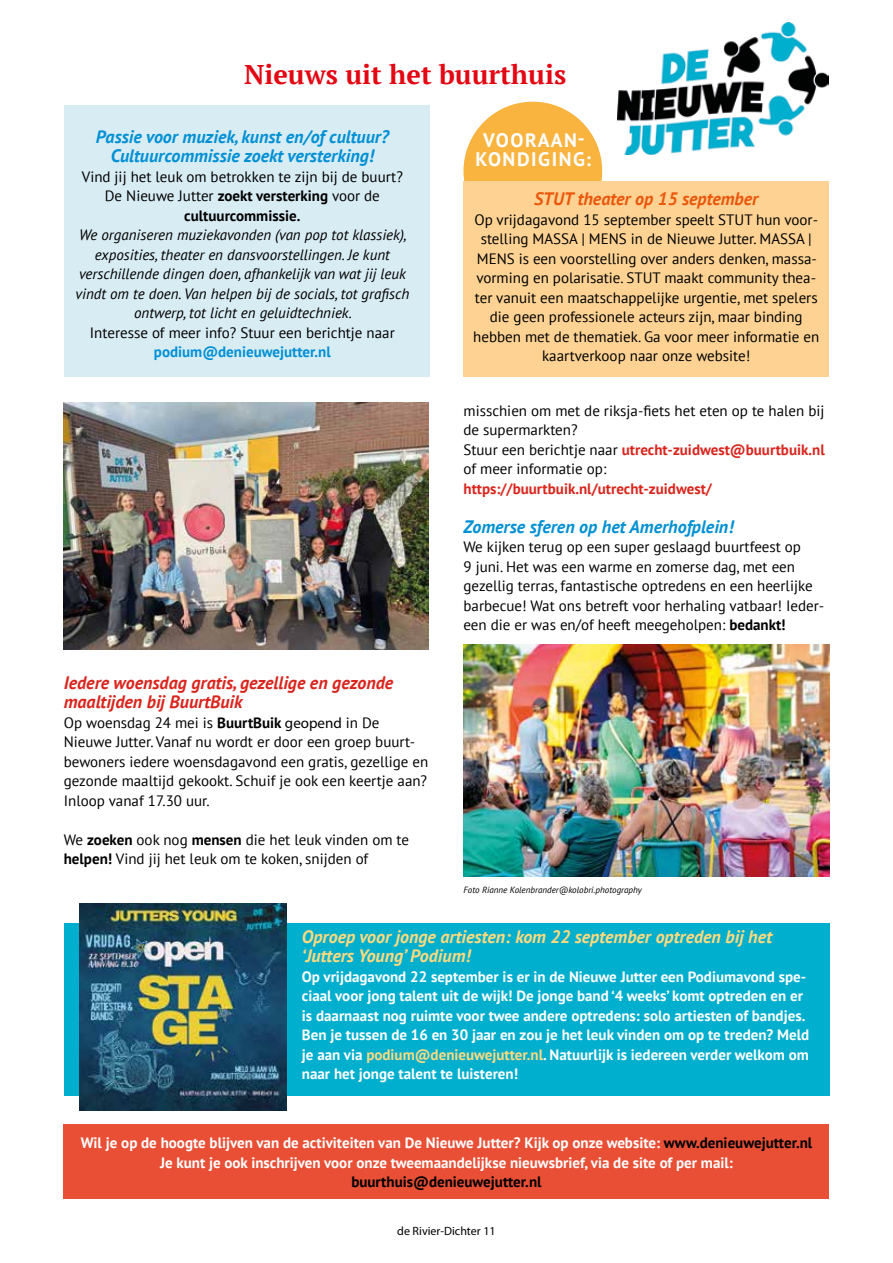
<style>
.page{position:relative;width:893px;height:1263px;background:#fff}
.page>*{position:absolute;margin:0;border:0;box-sizing:border-box;transform-origin:0 0}
.t1{font:700 27px "PT Serif";color:#e30613}
.t2{font:700 19.5px/19.5px "PT Sans";letter-spacing:.08em;color:#fff;text-align:center}
.t3{font:italic 700 18px/19.5px "PT Sans";color:#0090d4;text-align:center}
.t4{font:italic 700 18px/19.5px "PT Sans";color:#feda7f}
.t5{font:italic 700 18px/19.5px "PT Sans";color:#da251d}
.t6{font:italic 700 18px "PT Sans";color:#ea580c}
.t7{font:15px/19.5px "PT Sans";color:#000}
.t8{font:700 15px/19.5px "PT Sans";color:#fff;text-align:center}
.t9{font:italic 15px/19.5px "PT Sans";color:#000;text-align:center}
.t10{font:700 15px "PT Sans";color:#da251d}
.t11{font:700 15px "PT Sans";color:#000}
.t12{font:700 15px "PT Sans";color:#0090d4}
.t13{font:12px "Myriad Pro";color:#000}
.t14{font:italic 9px "PT Sans";color:#000}
.s1{font-weight:700}
.s2{font-family:"Myriad Pro"}
.s3{font-weight:700;color:#da251d}
.s4{color:#feda7f}
.s5{color:#000}
</style>
<div class="page">
<div style="left:463px;top:102px;width:139px;height:138px;background:#f9b33f;border-radius:50%"></div>
<div style="left:64px;top:105px;width:365px;height:272px;background:#d8ecf4"></div>
<div style="left:463px;top:182px;width:366px;height:195px;background:#fdd293"></div>
<div style="left:64px;top:923px;width:765px;height:172px;background:#00aece"></div>
<div style="left:64px;top:1124px;width:765px;height:75px;background:#e94f35"></div>
<img style="left:618px;top:22px;width:211px;height:133px">
<img style="left:79px;top:903px;width:207px;height:208px">
<img style="left:64px;top:403px;width:364px;height:247px">
<img style="left:463px;top:644px;width:366px;height:233px">
<h1 class="t1" style="left:244px;top:57px;width:324px">Nieuws uit het buurthuis</h1>
<p class="t3" style="left:96px;top:127px;width:295px">Passie voor muziek, kunst en/of cultuur?<br>Cultuurcommissie zoekt versterking!</p>
<p class="t7" style="left:82px;top:167px;width:323px;text-align:center">Vind jij het leuk om betrokken te zijn bij de buurt?<br>De Nieuwe Jutter <span class="s1">zoekt versterking</span> voor de <span class="s1">cultuurcommissie.</span></p>
<p class="t9" style="left:75px;top:225px;width:335px">We organiseren muziekavonden (van pop tot klassiek), exposities, theater en dansvoorstellingen. Je kunt verschillende dingen doen, afhankelijk van wat jij leuk vindt om te doen. Van helpen bij de socials, tot grafisch ontwerp, tot licht en geluidtechniek.</p>
<p class="t7" style="left:90px;top:323px;width:306px">Interesse of meer info? Stuur een berichtje naar</p>
<p class="t12" style="left:154px;top:342px;width:178px">podium@denieuwejutter.nl</p>
<p class="t5" style="left:64px;top:673px;width:331px">Iedere woensdag gratis, gezellige en gezonde maaltijden bij BuurtBuik</p>
<p class="t7" style="left:64px;top:713px;width:366px">Op woensdag 24 mei is <span class="s1">BuurtBuik</span> <span class="s2">geopend</span> in De Nieuwe Jutter. Vanaf nu wordt er door een groep buurt&shy;bewoners iedere woensdagavond een gratis, gezellige en gezonde maaltijd gekookt. Schuif je ook een keertje aan?<br>Inloop vanaf 17.30 uur.</p>
<p class="t7" style="left:64px;top:830px;width:347px">We <span class="s1">zoeken</span> ook nog <span class="s1">mensen</span> die het leuk vinden om te <span class="s1">helpen!</span> Vind jij het leuk om te koken, snijden of</p>
<h2 class="t2" style="left:475px;top:130px;width:117px">VOORAAN-<br>KONDIGING:</h2>
<p class="t6" style="left:534px;top:187px;width:226px">STUT theater op 15 september</p>
<p class="t7" style="left:473px;top:209px;width:348px;text-align:center">Op vrijdagavond 15 september speelt STUT hun voor&shy;stelling MASSA | MENS in de Nieuwe Jutter. MASSA | MENS is een voorstelling over anders denken, massa&shy;vorming en polarisatie. STUT maakt community thea&shy;ter vanuit een maatschappelijke urgentie, met spelers die geen professionele acteurs zijn, maar binding hebben met de thematiek. Ga voor meer informatie en kaartverkoop naar onze website!</p>
<p class="t7" style="left:463px;top:401px;width:363px">misschien om met de riksja-fiets het eten op te halen bij de supermarkten?<br>Stuur een berichtje naar <span class="s3">utrecht-zuidwest@buurtbuik.nl </span>of meer informatie op:</p>
<p class="t10" style="left:463px;top:479px;width:250px">https://buurtbuik.nl/utrecht-zuidwest/</p>
<p class="t3" style="left:463px;top:517px;width:271px">Zomerse sferen op het Amerhofplein!</p>
<p class="t7" style="left:463px;top:537px;width:362px">We kijken terug op een super geslaagd buurtfeest op<br>9 juni. Het was een warme en zomerse dag, met een gezellig terras, fantastische optredens en een heerlijke barbecue! Wat ons betreft voor herhaling vatbaar! Ieder&shy;een die er was en/of heeft meegeholpen: <span class="s1">bedankt!</span></p>
<p class="t14" style="left:463px;top:884px;width:180px">Foto Rianne Kolenbrander@kolobri.photography</p>
<p class="t4" style="left:302px;top:926px;width:472px">Oproep voor jonge artiesten: kom 22 september optreden bij het ‘Jutters Young’ Podium!</p>
<p class="t8" style="left:302px;top:966px;width:509px;text-align:left">Op vrijdagavond 22 september is er in de Nieuwe Jutter een Podiumavond spe&shy;ciaal voor jong talent uit de wijk! De jonge band ‘4 weeks’ komt optreden en er is daarnaast nog ruimte voor twee andere optredens: solo artiesten of bandjes.<br>Ben je tussen de 16 en 30 jaar en zou je het leuk vinden om op te treden? Meld je aan via <span class="s4">podium@denieuwejutter.nl</span>. Natuurlijk is iedereen verder welkom om naar het jonge talent te luisteren!</p>
<p class="t8" style="left:81px;top:1133px;width:733px">Wil je op de hoogte blijven van de activiteiten van De Nieuwe Jutter? Kijk op onze website: <span class="s5">www.denieuwejutter.nl<br></span>Je kunt je ook inschrijven voor onze tweemaandelijkse nieuwsbrief, via de site of per mail:</p>
<p class="t11" style="left:351px;top:1172px;width:192px">buurthuis@denieuwejutter.nl</p>
<p class="t13" style="left:397px;top:1223px;width:100px">de Rivier-Dichter 11</p>
</div>
